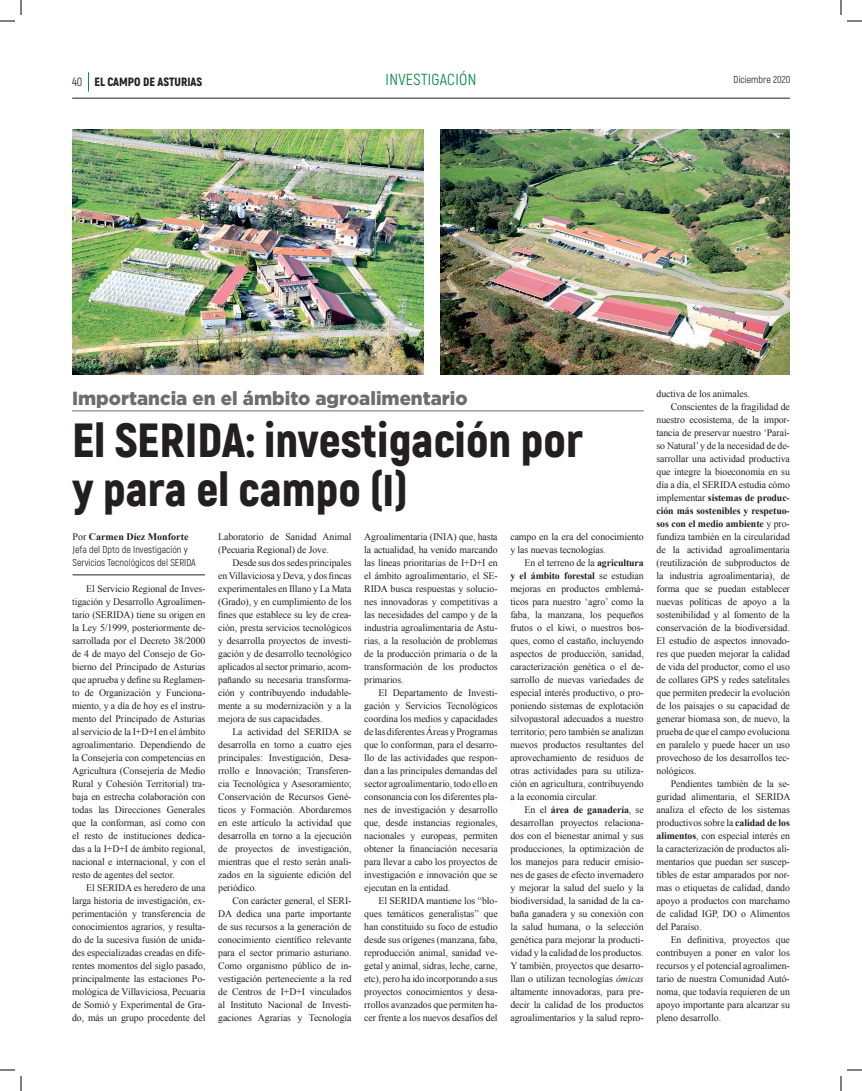
<style>
.page{position:relative;width:862px;height:1091px;background:#fff}
.page>*{position:absolute;margin:0;border:0;box-sizing:border-box;transform-origin:0 0}
.TITULAR_3{font:900 47.9px/49px "Akrobat";color:#231f20}
.NOMBRE_ENTREVISTADO{font:900 19px "Gotham";color:#6c6d70}
.TITULO_SECCIONES{font:16px "Akrobat";letter-spacing:.02em;color:#008a43}
.MES{font:900 12px "Akrobat";color:#231f20}
.FIRMA_ARTÍCULO{font:10px/13px "Akrobat";color:#231f20}
.FIRMA_ARTÍCULO-2{font:700 10px "Times New Roman";color:#231f20}
.TEXTO_CORRIDO_-_EL_C{font:9.9px/13px "Times New Roman";letter-spacing:-.01em;color:#231f20;text-align:justify}
.s1{font-weight:400}
.s2{font-size:44.5px}
.s3{font-weight:700}
.s4{font-style:italic}
</style>
<div class="page">
<svg style="left:88px;top:72px;width:1px;height:20px"></svg>
<hr style="left:72px;top:98px;width:717px;height:1px;background:#231f20">
<img style="left:72px;top:129px;width:352px;height:246px">
<img style="left:441px;top:129px;width:348px;height:246px">
<hr style="left:72px;top:575px;width:133px;height:1px;background:#231f20">
<hr style="left:72px;top:410px;width:571px;height:1px;background:#6c6d70">
<svg style="left:0;top:0;width:22px;height:22px"></svg>
<svg style="left:0;top:1069px;width:22px;height:22px"></svg>
<svg style="left:840px;top:0;width:21px;height:22px"></svg>
<svg style="left:840px;top:1069px;width:21px;height:22px"></svg>
<p class="MES" style="left:72px;top:74px;width:132px"><span class="s1">40</span> EL CAMPO DE ASTURIAS</p>
<p class="TITULO_SECCIONES" style="left:385px;top:70px;width:92px">INVESTIGACIÓN</p>
<p class="FIRMA_ARTÍCULO" style="left:733px;top:73px;width:58px">Diciembre 2020</p>
<p class="NOMBRE_ENTREVISTADO" style="left:72px;top:387px;width:397px">Importancia en el ámbito agroalimentario</p>
<p class="TITULAR_3" style="left:72px;top:416px;width:512px">El SERIDA: investigación por y para el campo <span class="s2">(I)</span></p>
<p class="FIRMA_ARTÍCULO-2" style="left:72px;top:530px;width:117px"><span class="s1">Por</span> Carmen Díez Monforte</p>
<p class="FIRMA_ARTÍCULO" style="left:72px;top:543px;width:125px">Jefa del Dpto de Investigación y<br>Servicios Tecnológicos del SERIDA</p>
<p class="TEXTO_CORRIDO_-_EL_C" style="left:218px;top:530px;width:135px">Laboratorio de Sanidad Animal (Pecuaria Regional) de Jove.</p>
<p class="TEXTO_CORRIDO_-_EL_C" style="left:218px;top:556px;width:135px;text-indent:14px">Desde sus dos sedes principales en Villaviciosa y Deva, y dos fincas experimentales en Illano y La Mata (Grado), y en cumplimiento de los fines que establece su ley de crea&shy;ción, presta servicios tecnológicos y desarrolla proyectos de investi&shy;gación y de desarrollo tecnológico aplicados al sector primario, acom&shy;pañando su necesaria transforma&shy;ción y contribuyendo indudable&shy;mente a su modernización y a la mejora de sus capacidades.</p>
<p class="TEXTO_CORRIDO_-_EL_C" style="left:218px;top:725px;width:135px;text-indent:14px">La actividad del SERIDA se desarrolla en torno a cuatro ejes principales: Investigación, Desa&shy;rrollo e Innovación; Transferen&shy;cia Tecnológica y Asesoramiento; Conservación de Recursos Gené&shy;ticos y Formación. Abordaremos en este artículo la actividad que desarrolla en torno a la ejecución de proyectos de investigación, mientras que el resto serán anali&shy;zados en la siguiente edición del periódico.</p>
<p class="TEXTO_CORRIDO_-_EL_C" style="left:218px;top:894px;width:135px;text-indent:14px">Con carácter general, el SERI-DA dedica una parte importante de sus recursos a la generación de conocimiento científico relevante para el sector primario asturiano.<br>Como organismo público de in&shy;vestigación perteneciente a la red de Centros de I+D+I vinculados al Instituto Nacional de Investi&shy;gaciones Agrarias y Tecnología</p>
<p class="TEXTO_CORRIDO_-_EL_C" style="left:364px;top:530px;width:135px">Agroalimentaria (INIA) que, hasta la actualidad, ha venido marcando las líneas prioritarias de I+D+I en el ámbito agroalimentario, el SE-RIDA busca respuestas y solucio&shy;nes innovadoras y competitivas a las necesidades del campo y de la industria agroalimentaria de Astu&shy;rias, a la resolución de problemas de la producción primaria o de la transformación de los productos primarios.</p>
<p class="TEXTO_CORRIDO_-_EL_C" style="left:364px;top:686px;width:135px;text-indent:14px">El Departamento de Investi&shy;gación y Servicios Tecnológicos coordina los medios y capacidades de las diferentes Áreas y Programas que lo conforman, para el desarro&shy;llo de las actividades que respon&shy;dan a las principales demandas del sector agroalimentario, todo ello en consonancia con los diferentes pla&shy;nes de investigación y desarrollo que, desde instancias regionales, nacionales y europeas, permiten obtener la financiación necesaria para llevar a cabo los proyectos de investigación e innovación que se ejecutan en la entidad.</p>
<p class="TEXTO_CORRIDO_-_EL_C" style="left:364px;top:894px;width:135px;text-indent:14px">El SERIDA mantiene los “blo&shy;ques temáticos generalistas” que han constituido su foco de estudio desde sus orígenes (manzana, faba, reproducción animal, sanidad ve&shy;getal y animal, sidras, leche, carne, etc), pero ha ido incorporando a sus proyectos conocimientos y desa&shy;rrollos avanzados que permiten ha&shy;cer frente a los nuevos desafíos del</p>
<p class="TEXTO_CORRIDO_-_EL_C" style="left:510px;top:530px;width:135px">campo en la era del conocimiento y las nuevas tecnologías.</p>
<p class="TEXTO_CORRIDO_-_EL_C" style="left:510px;top:556px;width:135px;text-indent:14px">En el terreno de la <span class="s3">agricultura y el ámbito forestal</span> se estudian mejoras en productos emblemá&shy;ticos para nuestro ‘agro’ como la faba, la manzana, los pequeños frutos o el kiwi, o nuestros bos&shy;ques, como el castaño, incluyendo aspectos de producción, sanidad, caracterización genética o el de&shy;sarrollo de nuevas variedades de especial interés productivo, o pro&shy;poniendo sistemas de explotación silvopastoral adecuados a nuestro territorio; pero también se analizan nuevos productos resultantes del aprovechamiento de residuos de otras actividades para su utiliza&shy;ción en agricultura, contribuyendo a la economía circular.</p>
<p class="TEXTO_CORRIDO_-_EL_C" style="left:510px;top:803px;width:135px;text-indent:14px">En el <span class="s3">área de ganadería</span>, se desarrollan proyectos relaciona&shy;dos con el bienestar animal y sus producciones, la optimización de los manejos para reducir emisio&shy;nes de gases de efecto invernadero y mejorar la salud del suelo y la biodiversidad, la sanidad de la ca&shy;baña ganadera y su conexión con la salud humana, o la selección genética para mejorar la producti&shy;vidad y la calidad de los productos.<br>Y también, proyectos que desarro&shy;llan o utilizan tecnologías <span class="s4">ómicas </span>altamente innovadoras, para pre&shy;decir la calidad de los productos agroalimentarios y la salud repro-</p>
<p class="TEXTO_CORRIDO_-_EL_C" style="left:72px;top:582px;width:135px;text-indent:14px">El Servicio Regional de Inves&shy;tigación y Desarrollo Agroalimen&shy;tario (SERIDA) tiene su origen en la Ley 5/1999, posteriormente de&shy;sarrollada por el Decreto 38/2000 de 4 de mayo del Consejo de Go&shy;bierno del Principado de Asturias que aprueba y define su Reglamen&shy;to de Organización y Funciona&shy;miento, y a día de hoy es el instru&shy;mento del Principado de Asturias al servicio de la I+D+I en el ámbito agroalimentario. Dependiendo de la Consejería con competencias en Agricultura (Consejería de Medio Rural y Cohesión Territorial) tra&shy;baja en estrecha colaboración con todas las Direcciones Generales que la conforman, así como con el resto de instituciones dedica&shy;das a la I+D+I de ámbito regional, nacional e internacional, y con el resto de agentes del sector.</p>
<p class="TEXTO_CORRIDO_-_EL_C" style="left:72px;top:881px;width:135px;text-indent:14px">El SERIDA es heredero de una larga historia de investigación, ex&shy;perimentación y transferencia de conocimientos agrarios, y resulta&shy;do de la sucesiva fusión de unida&shy;des especializadas creadas en dife&shy;rentes momentos del siglo pasado, principalmente las estaciones Po&shy;mológica de Villaviciosa, Pecuaria de Somió y Experimental de Gra&shy;do, más un grupo procedente del</p>
<p class="TEXTO_CORRIDO_-_EL_C" style="left:656px;top:387px;width:95px">ductiva de los animales.</p>
<p class="TEXTO_CORRIDO_-_EL_C" style="left:656px;top:400px;width:135px;text-indent:14px">Conscientes de la fragilidad de nuestro ecosistema, de la impor&shy;tancia de preservar nuestro ‘Paraí&shy;so Natural’ y de la necesidad de de&shy;sarrollar una actividad productiva que integre la bioeconomía en su día a día, el SERIDA estudia cómo implementar <span class="s3">sistemas de produc&shy;ción más sostenibles y respetuo&shy;sos con el medio ambiente</span> y pro&shy;fundiza también en la circularidad de la actividad agroalimentaria (reutilización de subproductos de la industria agroalimentaria), de forma que se puedan establecer nuevas políticas de apoyo a la sostenibilidad y al fomento de la conservación de la biodiversidad.<br>El estudio de aspectos innovado&shy;res que pueden mejorar la calidad de vida del productor, como el uso de collares GPS y redes satelitales que permiten predecir la evolución de los paisajes o su capacidad de generar biomasa son, de nuevo, la prueba de que el campo evoluciona en paralelo y puede hacer un uso provechoso de los desarrollos tec&shy;nológicos.</p>
<p class="TEXTO_CORRIDO_-_EL_C" style="left:656px;top:777px;width:135px;text-indent:14px">Pendientes también de la se&shy;guridad alimentaria, el SERIDA analiza el efecto de los sistemas productivos sobre la <span class="s3">calidad de los alimentos</span>, con especial interés en la caracterización de productos ali&shy;mentarios que puedan ser suscep&shy;tibles de estar amparados por nor&shy;mas o etiquetas de calidad, dando apoyo a productos con marchamo de calidad IGP, DO o Alimentos del Paraíso.</p>
<p class="TEXTO_CORRIDO_-_EL_C" style="left:656px;top:933px;width:135px;text-indent:14px">En definitiva, proyectos que contribuyen a poner en valor los recursos y el potencial agroalimen&shy;tario de nuestra Comunidad Autó&shy;noma, que todavía requieren de un apoyo importante para alcanzar su pleno desarrollo.</p>
</div>
